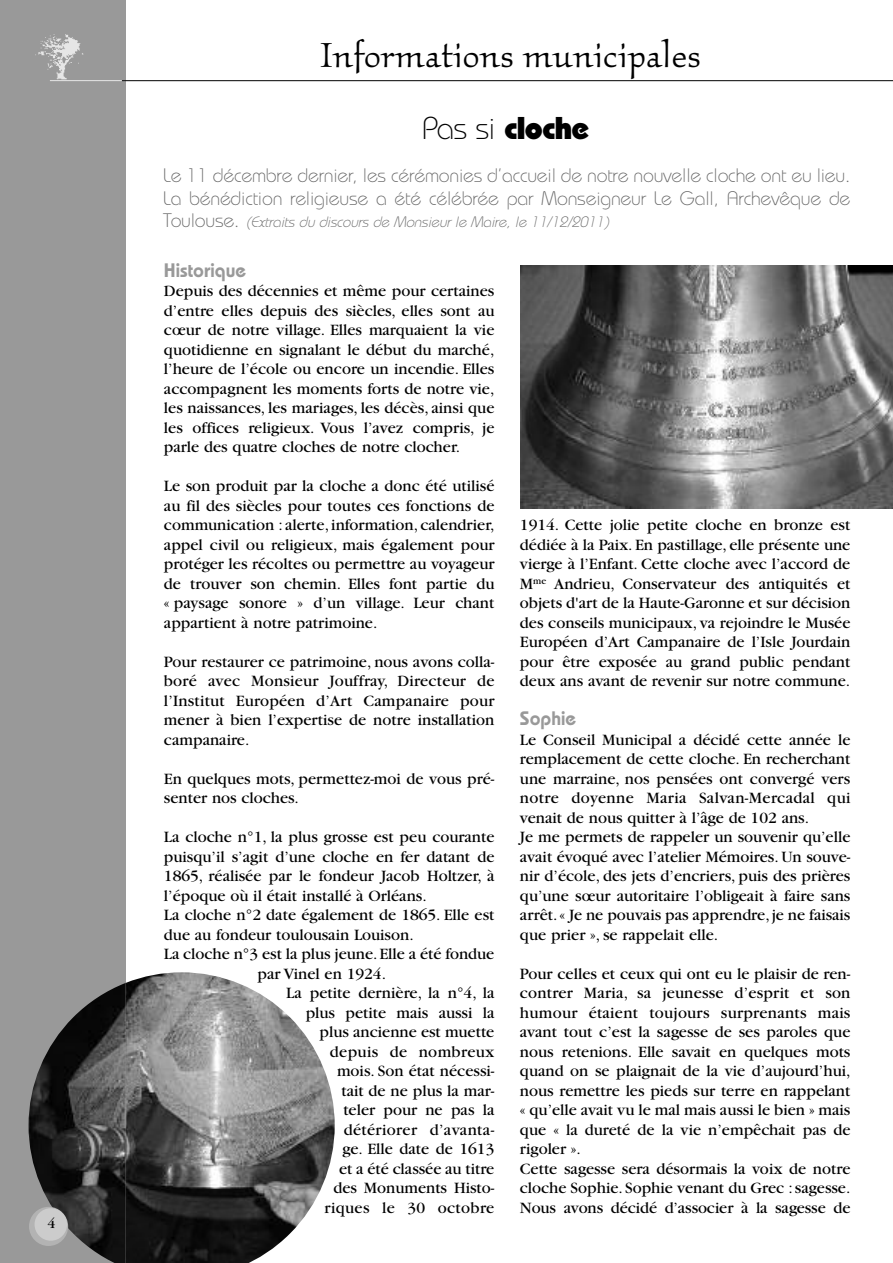
<style>
.page{position:relative;width:893px;height:1263px;background:#fff}
.page>*{position:absolute;margin:0;border:0;box-sizing:border-box;transform-origin:0 0}
.t1{font:36px "Kallos ITC";color:#000}
.t2{font:800 31.5px "Bauhaus";letter-spacing:-.03em;color:#000}
.t3{font:300 19.5px/22.5px "Bauhaus";letter-spacing:-.01em;color:#666}
.t4{font:600 19.5px "Bauhaus";color:#999}
.t5{font:16.5px/19.5px "Garamond";color:#000;text-align:justify}
.t6{font:16.5px "Garamond";letter-spacing:.02em;color:#000}
.t7{font:italic 300 15px "Bauhaus";color:#666}
.t8{font:15px "Garamond";color:#000}
.s1{font-weight:300}
.s2{font-style:normal;font-size:19.5px}
</style>
<div class="page">
<div style="left:0;top:0;width:126px;height:1263px;background:#999"></div>
<hr style="left:50px;top:80px;width:75px;height:1px;background:#e6e6e6">
<img style="left:35px;top:34px;width:49px;height:46px">
<img style="left:520px;top:266px;width:373px;height:243px">
<img style="left:126px;top:972px;width:209px;height:291px">
<img style="left:29px;top:983px;width:97px;height:280px">
<hr style="left:122px;top:80px;width:771px;height:1px;background:#000">
<div style="left:29px;top:1207px;width:39px;height:39px;background:#b3b3b3;border-radius:50%"></div>
<div style="left:35px;top:1208px;width:32px;height:33px;background:#ccc;border-radius:50%"></div>
<p class="t8" style="left:48px;top:1218px;width:9px">4</p>
<h1 class="t1" style="left:320px;top:39px;width:383px">Informations municipales</h1>
<h2 class="t2" style="left:422px;top:117px;width:169px"><span class="s1">Pas si</span> cloche</h2>
<p class="t3" style="left:163px;top:166px;width:689px">Le 11 décembre dernier, les cérémonies d’accueil de notre nouvelle cloche ont eu lieu.<br>La bénédiction religieuse a été célébrée par Monseigneur Le Gall, Archevêque de</p>
<p class="t7" style="left:163px;top:216px;width:451px"><span class="s2">To u l o u s e .</span> (Extraits du discours de Monsieur le Maire, le 11/12/2011)</p>
<p class="t4" style="left:164px;top:263px;width:84px">Historique</p>
<p class="t5" style="left:164px;top:283px;width:332px">Depuis des décennies et même pour certaines d’entre elles depuis des siècles, elles sont au cœur de notre village. Elles marquaient la vie quotidienne en signalant le début du marché, l’heure de l’école ou encore un incendie. Elles accompagnent les moments forts de notre vie, les naissances, les mariages, les décès, ainsi que les offices religieux. Vous l’avez compris, je parle des quatre cloches de notre clocher.</p>
<p class="t5" style="left:164px;top:478px;width:332px">Le son produit par la cloche a donc été utilisé au fil des siècles pour toutes ces fonctions de communication : alerte, information, calendrier, appel civil ou religieux, mais également pour protéger les récoltes ou permettre au voyageur de trouver son chemin. Elles font partie du « paysage sonore » d’un village. Leur chant appartient à notre patrimoine.</p>
<p class="t5" style="left:164px;top:653px;width:332px">Pour restaurer ce patrimoine, nous avons colla&shy;boré avec Monsieur Jouffray, Directeur de l’Institut Européen d’Art Campanaire pour mener à bien l’expertise de notre installation campanaire.</p>
<p class="t5" style="left:164px;top:770px;width:332px">En quelques mots, permettez-moi de vous pré&shy;senter nos cloches.</p>
<p class="t5" style="left:164px;top:829px;width:332px">La cloche n°1, la plus grosse est peu courante</p>
<p class="t5" style="left:164px;top:848px;width:332px">puisqu’il s’agit d’une cloche en fer datant de</p>
<p class="t5" style="left:164px;top:868px;width:332px">1865, réalisée par le fondeur Jacob Holtzer, à</p>
<p class="t5" style="left:164px;top:887px;width:264px">l’époque où il était installé à Orléans.</p>
<p class="t5" style="left:164px;top:907px;width:332px">La cloche n°2 date également de 1865. Elle est</p>
<p class="t5" style="left:164px;top:926px;width:251px">due au fondeur toulousain Louison.</p>
<p class="t5" style="left:164px;top:946px;width:332px">La cloche n°3 est la plus jeune.Elle a été fondue</p>
<p class="t5" style="left:258px;top:965px;width:130px">par Vinel en 1924.</p>
<p class="t5" style="left:286px;top:985px;width:210px">La petite dernière, la n°4, la</p>
<p class="t5" style="left:306px;top:1004px;width:190px">plus petite mais aussi la</p>
<p class="t5" style="left:320px;top:1024px;width:176px">plus ancienne est muette</p>
<p class="t6" style="left:330px;top:1046px;width:166px">depuis de nombreux</p>
<p class="t5" style="left:337px;top:1063px;width:159px">mois. Son état nécessi-</p>
<p class="t5" style="left:341px;top:1082px;width:155px">tait de ne plus la mar-</p>
<p class="t5" style="left:343px;top:1102px;width:153px">teler pour ne pas la</p>
<p class="t6" style="left:344px;top:1124px;width:152px">détériorer d’avanta-</p>
<p class="t5" style="left:343px;top:1141px;width:153px">ge. Elle date de 1613</p>
<p class="t5" style="left:339px;top:1160px;width:157px">et a été classée au titre</p>
<p class="t5" style="left:333px;top:1180px;width:163px">des Monuments Histo-</p>
<p class="t6" style="left:324px;top:1202px;width:171px">riques le 30 octobre</p>
<p class="t5" style="left:520px;top:517px;width:332px">1914. Cette jolie petite cloche en bronze est dédiée à la Paix. En pastillage, elle présente une vierge à l’Enfant. Cette cloche avec l’accord de M<sup>me</sup> Andrieu, Conservateur des antiquités et objets d'art de la Haute-Garonne et sur décision des conseils municipaux, va rejoindre le Musée Européen d’Art Campanaire de l’Isle Jourdain pour être exposée au grand public pendant deux ans avant de revenir sur notre commune.</p>
<p class="t4" style="left:520px;top:711px;width:58px">Sophie</p>
<p class="t5" style="left:520px;top:731px;width:332px;text-align:left">Le Conseil Municipal a décidé cette année le remplacement de cette cloche. En recherchant une marraine, nos pensées ont convergé vers notre doyenne Maria Salvan-Mercadal qui venait de nous quitter à l’âge de 102 ans.<br>Je me permets de rappeler un souvenir qu’elle avait évoqué avec l’atelier Mémoires. Un souve&shy;nir d’école, des jets d’encriers, puis des prières qu’une sœur autoritaire l’obligeait à faire sans arrêt.« Je ne pouvais pas apprendre,je ne faisais que prier », se rappelait elle.</p>
<p class="t5" style="left:520px;top:965px;width:332px;text-align:left">Pour celles et ceux qui ont eu le plaisir de ren&shy;contrer Maria, sa jeunesse d’esprit et son humour étaient toujours surprenants mais avant tout c’est la sagesse de ses paroles que nous retenions. Elle savait en quelques mots quand on se plaignait de la vie d’aujourd’hui, nous remettre les pieds sur terre en rappelant « qu’elle avait vu le mal mais aussi le bien » mais que « la dureté de la vie n’empêchait pas de rigoler ».<br>Cette sagesse sera désormais la voix de notre cloche Sophie. Sophie venant du Grec :sagesse.<br>Nous avons décidé d’associer à la sagesse de</p>
</div>
